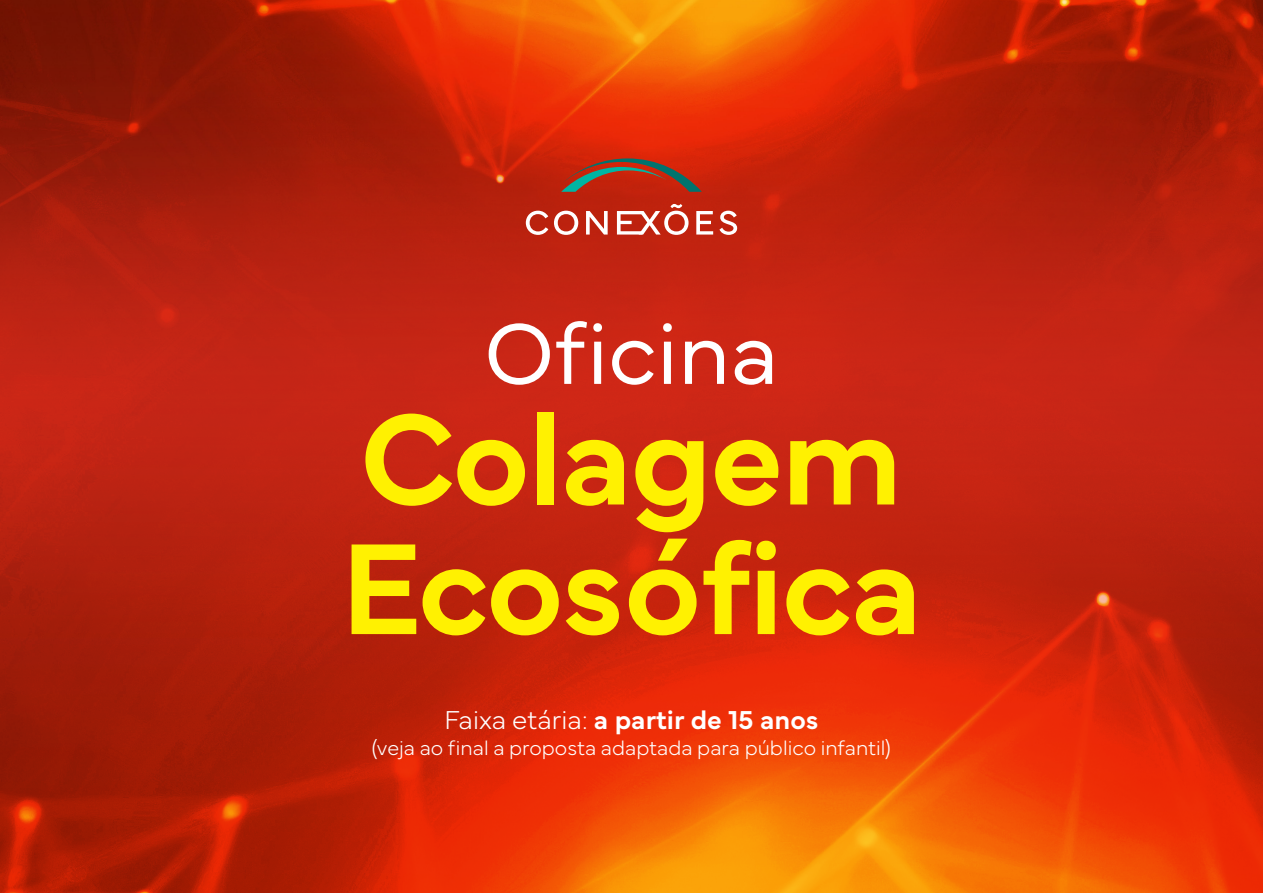
<style>
.page{position:relative;width:1263px;height:893px;background:#fff}
.page>*{position:absolute;margin:0;border:0;box-sizing:border-box;transform-origin:0 0}
.t1{font:600 135px "Mundial";letter-spacing:-.02em;color:#fff101}
.t2{font:300 90px "Mundial";color:#fff}
.t3{font:600 27px "Mundial";color:#fff}
.t4{font:100 21px "Mundial";color:#fff}
.s1{font-weight:100}
</style>
<div class="page">
<img style="left:0;top:0;width:1262px;height:892px">
<svg style="left:525px;top:210px;width:23px;height:25px"></svg>
<svg style="left:554px;top:210px;width:24px;height:25px"></svg>
<svg style="left:586px;top:211px;width:21px;height:23px"></svg>
<svg style="left:616px;top:204px;width:72px;height:31px"></svg>
<svg style="left:696px;top:211px;width:17px;height:23px"></svg>
<svg style="left:719px;top:210px;width:18px;height:25px"></svg>
<svg style="left:561px;top:158px;width:140px;height:34px;background:#9b3c26"></svg>
<p class="t2" style="left:484px;top:283px;width:295px">Oficina</p>
<p class="t1" style="left:360px;top:353px;width:544px">Colagem</p>
<p class="t1" style="left:340px;top:482px;width:583px">Ecosófica</p>
<p class="t3" style="left:444px;top:698px;width:375px"><span class="s1">Faixa etária:</span> a partir de 15 anos</p>
<p class="t4" style="left:372px;top:730px;width:520px">(veja ao final a proposta adaptada para público infantil)</p>
</div>
